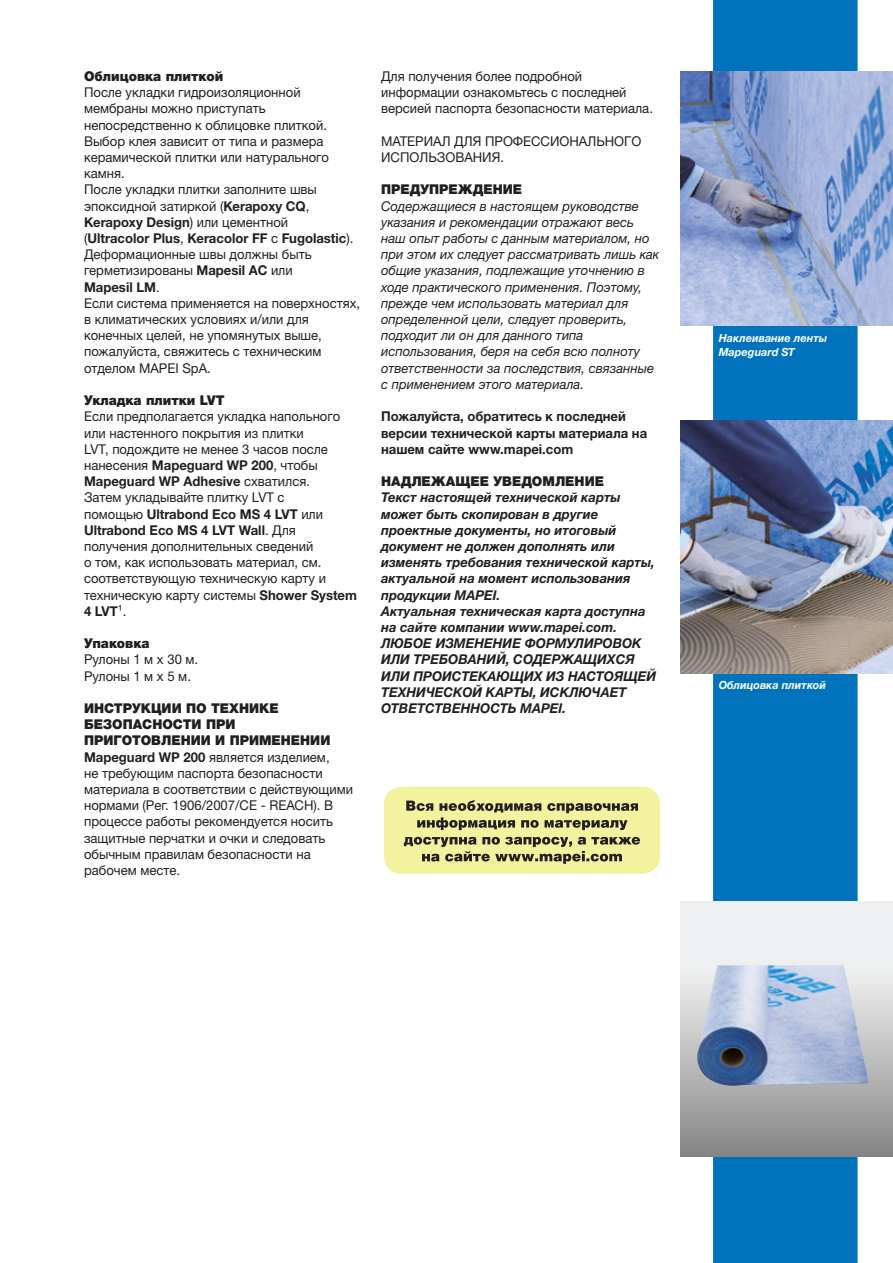
<style>
.page{position:relative;width:893px;height:1263px;background:#fff}
.page>*{position:absolute;margin:0;border:0;box-sizing:border-box;transform-origin:0 0}
.t1{font:13.5px/16.2px "Helvetica Neue LTW1 G";color:#231f20}
.t2{font:italic 13.5px/16.2px "Helvetica Neue LTW1 G";color:#231f20}
.t3{font:italic 700 13.5px/16.2px "Helvetica Neue LTW1 G";color:#231f20}
.заголовок{font:900 13.5px/16.2px "Helvetica Neue LTW1 G";color:#231f20}
.t4{font:700 13.5px/16.2px "Helvetica Neue LTW1 G";color:#231f20}
.t5{font:italic 700 11.25px/13.5px "Helvetica Neue LTW1 G";color:#fff}
.s1{font-weight:700}
</style>
<div class="page">
<div style="left:713px;top:0;width:145px;height:1263px;background:#0073bc"></div>
<div style="left:384px;top:787px;width:276px;height:87px;background:#f3f29f;border-radius:18px"></div>
<svg style="left:404px;top:837px;width:236px;height:27px"></svg>
<svg style="left:406px;top:800px;width:232px;height:30px"></svg>
<img style="left:680px;top:71px;width:213px;height:255px">
<img style="left:680px;top:420px;width:213px;height:253px">
<svg style="left:680px;top:901px;width:213px;height:256px;background:#c3c4c4"></svg>
<img style="left:697px;top:965px;width:172px;height:121px">
<p class="заголовок" style="left:84px;top:68px;width:141px">Облицовка плиткой</p>
<p class="t1" style="left:84px;top:84px;width:246px">После укладки гидроизоляционной мембраны можно приступать непосредственно к облицовке плиткой.<br>Выбор клея зависит от типа и размера керамической плитки или натурального камня.</p>
<p class="t1" style="left:84px;top:181px;width:271px">После укладки плитки заполните швы эпоксидной затиркой (<span class="s1">Kerapoxy CQ</span>,<br><span class="s1">Kerapoxy Design</span>) или цементной (<span class="s1">Ultracolor Plus</span>, <span class="s1">Keracolor FF</span> с <span class="s1">Fugolastic</span>).<br>Деформационные швы должны быть герметизированы <span class="s1">Mapesil AC</span> или<br><span class="s1">Mapesil LM</span>.</p>
<p class="t1" style="left:84px;top:295px;width:278px">Если система применяется на поверхностях, в климатических условиях и/или для конечных целей, не упомянутых выше, пожалуйста, свяжитесь с техническим отделом MAPEI SpA.</p>
<p class="заголовок" style="left:84px;top:392px;width:142px">Укладка плитки LVT</p>
<p class="t1" style="left:84px;top:408px;width:274px">Если предполагается укладка напольного или настенного покрытия из плитки<br>LVT, подождите не менее 3 часов после нанесения <span class="s1">Mapeguard WP 200</span>, чтобы <span class="s1">Mapeguard WP Adhesive</span> схватился.<br>Затем укладывайте плитку LVT с<br>помощью <span class="s1">Ultrabond Eco MS 4 LVT</span> или <span class="s1">Ultrabond Eco MS 4 LVT Wall</span>. Для получения дополнительных сведений<br>о том, как использовать материал, см. соответствующую техническую карту и техническую карту системы <span class="s1">Shower System 4 LVT</span>¹.</p>
<p class="заголовок" style="left:84px;top:635px;width:67px">Упаковка</p>
<p class="t1" style="left:84px;top:651px;width:116px">Рулоны 1 м х 30 м.</p>
<p class="t1" style="left:84px;top:667px;width:108px">Рулоны 1 м х 5 м.</p>
<p class="заголовок" style="left:84px;top:700px;width:248px">ИНСТРУКЦИИ ПО ТЕХНИКЕ<br>БЕЗОПАСНОСТИ ПРИ<br>ПРИГОТОВЛЕНИИ И ПРИМЕНЕНИИ</p>
<p class="t1" style="left:84px;top:748px;width:270px"><span class="s1">Mapeguard WP 200</span> является изделием,<br>не требующим паспорта безопасности материала в соответствии с действующими нормами (Рег. 1906/2007/CE - REACH). В процессе работы рекомендуется носить защитные перчатки и очки и следовать обычным правилам безопасности на рабочем месте.</p>
<p class="t1" style="left:381px;top:68px;width:273px">Для получения более подробной информации ознакомьтесь с последней версией паспорта безопасности материала.</p>
<p class="t1" style="left:381px;top:133px;width:262px">МАТЕРИАЛ ДЛЯ ПРОФЕССИОНАЛЬНОГО<br>ИСПОЛЬЗОВАНИЯ.</p>
<p class="заголовок" style="left:381px;top:182px;width:143px">ПРЕДУПРЕЖДЕНИЕ</p>
<p class="t2" style="left:381px;top:198px;width:280px">Содержащиеся в настоящем руководстве указания и рекомендации отражают весь наш опыт работы с данным материалом, но при этом их следует рассматривать лишь как общие указания, подлежащие уточнению в ходе практического применения. Поэтому, прежде чем использовать материал для определенной цели, следует проверить, подходит ли он для данного типа использования, беря на себя всю полноту ответственности за последствия, связанные с применением этого материала.</p>
<p class="t4" style="left:381px;top:408px;width:268px">Пожалуйста, обратитесь к последней версии технической карты материала на нашем сайте www.mapei.com</p>
<p class="заголовок" style="left:381px;top:473px;width:224px">НАДЛЕЖАЩЕЕ УВЕДОМЛЕНИЕ</p>
<p class="t3" style="left:381px;top:489px;width:275px">Текст настоящей технической карты может быть скопирован в другие проектные документы, но итоговый документ не должен дополнять или изменять требования технической карты, актуальной на момент использования продукции MAPEI.</p>
<p class="t3" style="left:381px;top:603px;width:266px">Актуальная техническая карта доступна на сайте компании www.mapei.com.</p>
<p class="t3" style="left:381px;top:635px;width:276px">ЛЮБОЕ ИЗМЕНЕНИЕ ФОРМУЛИРОВОК<br>ИЛИ ТРЕБОВАНИЙ, СОДЕРЖАЩИХСЯ<br>ИЛИ ПРОИСТЕКАЮЩИХ ИЗ НАСТОЯЩЕЙ<br>ТЕХНИЧЕСКОЙ КАРТЫ, ИСКЛЮЧАЕТ<br>ОТВЕТСТВЕННОСТЬ MAPEI.</p>
<p class="t5" style="left:719px;top:331px;width:110px">Наклеивание ленты<br>Mapeguard ST</p>
<p class="t5" style="left:719px;top:678px;width:109px">Облицовка плиткой</p>
</div>
